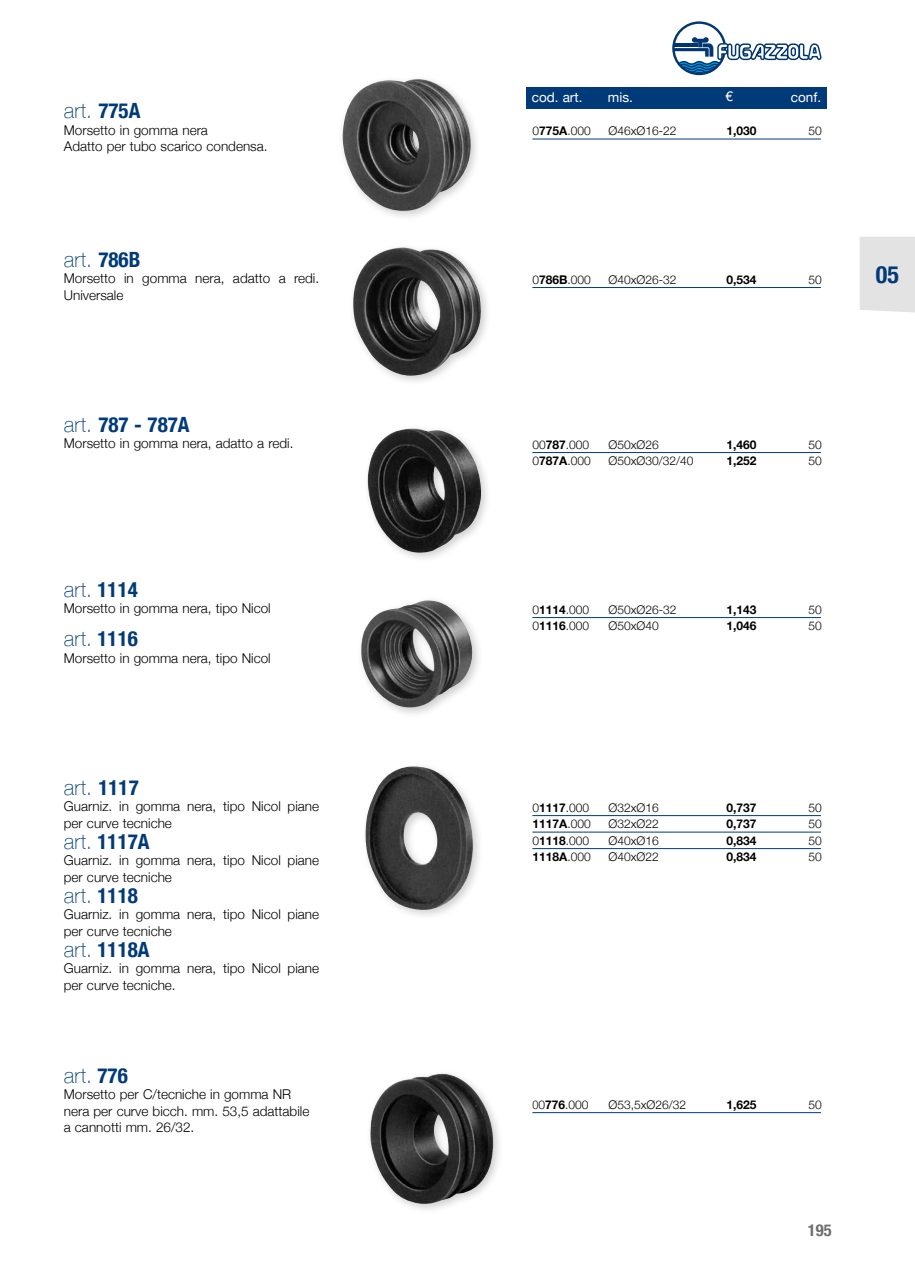
<style>
.page{position:relative;width:915px;height:1263px;background:#fff}
.page>*{position:absolute;margin:0;border:0;box-sizing:border-box;transform-origin:0 0}
.t1{font:700 condensed 24px "Helvetica Neue";color:#003a78}
.codici_articolo{font:100 21px "Helvetica Neue";letter-spacing:.015em;color:#003a78}
.codici_articolo-2{font:700 condensed 21px "Helvetica Neue";color:#003a78}
.t2{font:700 condensed 16.5px "Helvetica Neue";color:#706f6f}
.t3{font:300 13.5px/16.5px "Helvetica Neue";color:#000}
.t4{font:13.5px "Helvetica Neue";color:#fff}
.t5{font:300 12px "Helvetica Neue";color:#000}
.t6{font:700 12px "Helvetica Neue";color:#000}
.t7{font:300 12px "Helvetica Neue";color:#000;scale:.9 1}
.s1{font-weight:700;font-stretch:condensed}
.s2{font-weight:100;font-stretch:normal}
.s3{font-weight:700}
.s4{font-weight:300}
</style>
<div class="page">
<div style="left:526px;top:87px;width:299px;height:21px;background:#003a78"></div>
<svg style="left:672px;top:21px;width:149px;height:54px"></svg>
<hr style="left:532px;top:139px;width:288px;height:1px;background:#003a78">
<hr style="left:532px;top:287px;width:288px;height:1px;background:#003a78">
<hr style="left:532px;top:452px;width:288px;height:1px;background:#003a78">
<hr style="left:532px;top:617px;width:288px;height:1px;background:#003a78">
<hr style="left:532px;top:815px;width:288px;height:1px;background:#003a78">
<hr style="left:532px;top:832px;width:288px;height:1px;background:#003a78">
<hr style="left:532px;top:848px;width:288px;height:1px;background:#003a78">
<hr style="left:532px;top:1112px;width:288px;height:1px;background:#003a78">
<img style="left:342px;top:79px;width:132px;height:133px">
<div style="left:348px;top:243px;width:144px;height:144px;background:#000;opacity:.2"></div>
<img style="left:353px;top:247px;width:129px;height:129px">
<div style="left:362px;top:423px;width:130px;height:141px;background:#000;opacity:.2"></div>
<img style="left:367px;top:428px;width:114px;height:125px">
<div style="left:356px;top:595px;width:127px;height:123px;background:#000;opacity:.2"></div>
<img style="left:360px;top:600px;width:113px;height:110px">
<div style="left:360px;top:761px;width:124px;height:160px;background:#000;opacity:.2"></div>
<img style="left:365px;top:766px;width:110px;height:144px">
<div style="left:365px;top:1069px;width:139px;height:146px;background:#000;opacity:.2"></div>
<img style="left:369px;top:1074px;width:126px;height:131px">
<div style="left:860px;top:237px;width:54px;height:76px;background:#e4e3e4"></div>
<p class="codici_articolo" style="left:64px;top:95px;width:78px">art. <span class="s1">775A</span></p>
<p class="t3" style="left:64px;top:121px;width:146px">Morsetto in gomma nera</p>
<p class="t3" style="left:64px;top:137px;width:205px">Adatto per tubo scarico condensa.</p>
<p class="codici_articolo" style="left:64px;top:243px;width:78px">art. <span class="s1">786B</span></p>
<p class="t3" style="left:64px;top:269px;width:257px">Morsetto in gomma nera, adatto a redi.<br>Universale</p>
<p class="codici_articolo-2" style="left:64px;top:407px;width:127px"><span class="s2">art.</span> 787 - 787A</p>
<p class="t3" style="left:64px;top:434px;width:231px">Morsetto in gomma nera, adatto a redi.</p>
<p class="codici_articolo" style="left:64px;top:573px;width:76px">art. <span class="s1">1114</span></p>
<p class="t3" style="left:64px;top:599px;width:208px">Morsetto in gomma nera, tipo Nicol</p>
<p class="codici_articolo" style="left:64px;top:623px;width:76px">art. <span class="s1">1116</span></p>
<p class="t3" style="left:64px;top:649px;width:208px">Morsetto in gomma nera, tipo Nicol</p>
<p class="codici_articolo" style="left:64px;top:771px;width:76px">art. <span class="s1">1117</span></p>
<p class="t3" style="left:64px;top:797px;width:257px">Guarniz. in gomma nera, tipo Nicol piane per curve tecniche</p>
<p class="codici_articolo-2" style="left:64px;top:824px;width:87px"><span class="s2">art.</span> 1117A</p>
<p class="t3" style="left:64px;top:851px;width:257px">Guarniz. in gomma nera, tipo Nicol piane per curve tecniche</p>
<p class="codici_articolo" style="left:64px;top:879px;width:76px">art. <span class="s1">1118</span></p>
<p class="t3" style="left:64px;top:905px;width:257px">Guarniz. in gomma nera, tipo Nicol piane per curve tecniche</p>
<p class="codici_articolo-2" style="left:64px;top:932px;width:87px"><span class="s2">art.</span> 1118A</p>
<p class="t3" style="left:64px;top:959px;width:257px">Guarniz. in gomma nera, tipo Nicol piane per curve tecniche.</p>
<p class="codici_articolo" style="left:64px;top:1059px;width:65px">art. <span class="s1">776</span></p>
<p class="t3" style="left:64px;top:1085px;width:247px">Morsetto per C/tecniche in gomma NR nera per curve bicch. mm. 53,5 adattabile a cannotti mm. 26/32.</p>
<p class="t4" style="left:531px;top:87px;width:52px">cod. art.</p>
<p class="t4" style="left:607px;top:87px;width:27px">mis.</p>
<p class="t4" style="left:725px;top:86px;width:9px">€</p>
<p class="t4" style="left:790px;top:87px;width:32px">conf.</p>
<p class="t5" style="left:532px;top:121px;width:60px">0<span class="s3">775A</span>.000</p>
<p class="t5" style="left:608px;top:121px;width:70px">Ø46xØ16-22</p>
<p class="t6" style="left:726px;top:122px;width:32px">1,030</p>
<p class="t5" style="left:808px;top:121px;width:15px">50</p>
<p class="t5" style="left:532px;top:270px;width:60px">0<span class="s3">786B</span>.000</p>
<p class="t5" style="left:608px;top:270px;width:70px">Ø40xØ26-32</p>
<p class="t6" style="left:726px;top:270px;width:32px">0,534</p>
<p class="t5" style="left:808px;top:270px;width:15px">50</p>
<h1 class="t1" style="left:875px;top:254px;width:25px">05</h1>
<p class="t5" style="left:532px;top:435px;width:58px">00<span class="s3">787</span>.000</p>
<p class="t5" style="left:608px;top:435px;width:52px">Ø50xØ26</p>
<p class="t6" style="left:726px;top:435px;width:32px">1,460</p>
<p class="t5" style="left:808px;top:435px;width:15px">50</p>
<p class="t5" style="left:532px;top:451px;width:60px">0<span class="s3">787A</span>.000</p>
<p class="t5" style="left:608px;top:451px;width:86px">Ø50xØ30/32/40</p>
<p class="t6" style="left:726px;top:452px;width:32px">1,252</p>
<p class="t5" style="left:808px;top:451px;width:15px">50</p>
<p class="t5" style="left:532px;top:600px;width:58px">0<span class="s3">1114</span>.000</p>
<p class="t5" style="left:608px;top:600px;width:70px">Ø50xØ26-32</p>
<p class="t6" style="left:726px;top:600px;width:32px">1,143</p>
<p class="t5" style="left:808px;top:600px;width:15px">50</p>
<p class="t5" style="left:532px;top:616px;width:58px">0<span class="s3">1116</span>.000</p>
<p class="t5" style="left:608px;top:616px;width:52px">Ø50xØ40</p>
<p class="t6" style="left:726px;top:617px;width:32px">1,046</p>
<p class="t5" style="left:808px;top:616px;width:15px">50</p>
<p class="t5" style="left:532px;top:798px;width:58px">0<span class="s3">1117</span>.000</p>
<p class="t5" style="left:608px;top:798px;width:52px">Ø32xØ16</p>
<p class="t6" style="left:726px;top:798px;width:32px">0,737</p>
<p class="t5" style="left:808px;top:798px;width:15px">50</p>
<p class="t6" style="left:532px;top:815px;width:60px">1117A<span class="s4">.000</span></p>
<p class="t5" style="left:608px;top:814px;width:52px">Ø32xØ22</p>
<p class="t6" style="left:726px;top:815px;width:32px">0,737</p>
<p class="t5" style="left:808px;top:814px;width:15px">50</p>
<p class="t5" style="left:532px;top:831px;width:58px">0<span class="s3">1118</span>.000</p>
<p class="t5" style="left:608px;top:831px;width:52px">Ø40xØ16</p>
<p class="t6" style="left:726px;top:831px;width:32px">0,834</p>
<p class="t5" style="left:808px;top:831px;width:15px">50</p>
<p class="t6" style="left:532px;top:848px;width:60px">1118A<span class="s4">.000</span></p>
<p class="t5" style="left:608px;top:847px;width:52px">Ø40xØ22</p>
<p class="t6" style="left:726px;top:848px;width:32px">0,834</p>
<p class="t5" style="left:808px;top:847px;width:15px">50</p>
<p class="t7" style="left:532px;top:1095px;width:64px">00<span class="s3">776</span>.000</p>
<p class="t5" style="left:608px;top:1095px;width:79px">Ø53,5xØ26/32</p>
<p class="t6" style="left:726px;top:1095px;width:32px">1,625</p>
<p class="t5" style="left:808px;top:1095px;width:15px">50</p>
<p class="t2" style="left:807px;top:1217px;width:25px">195</p>
</div>
